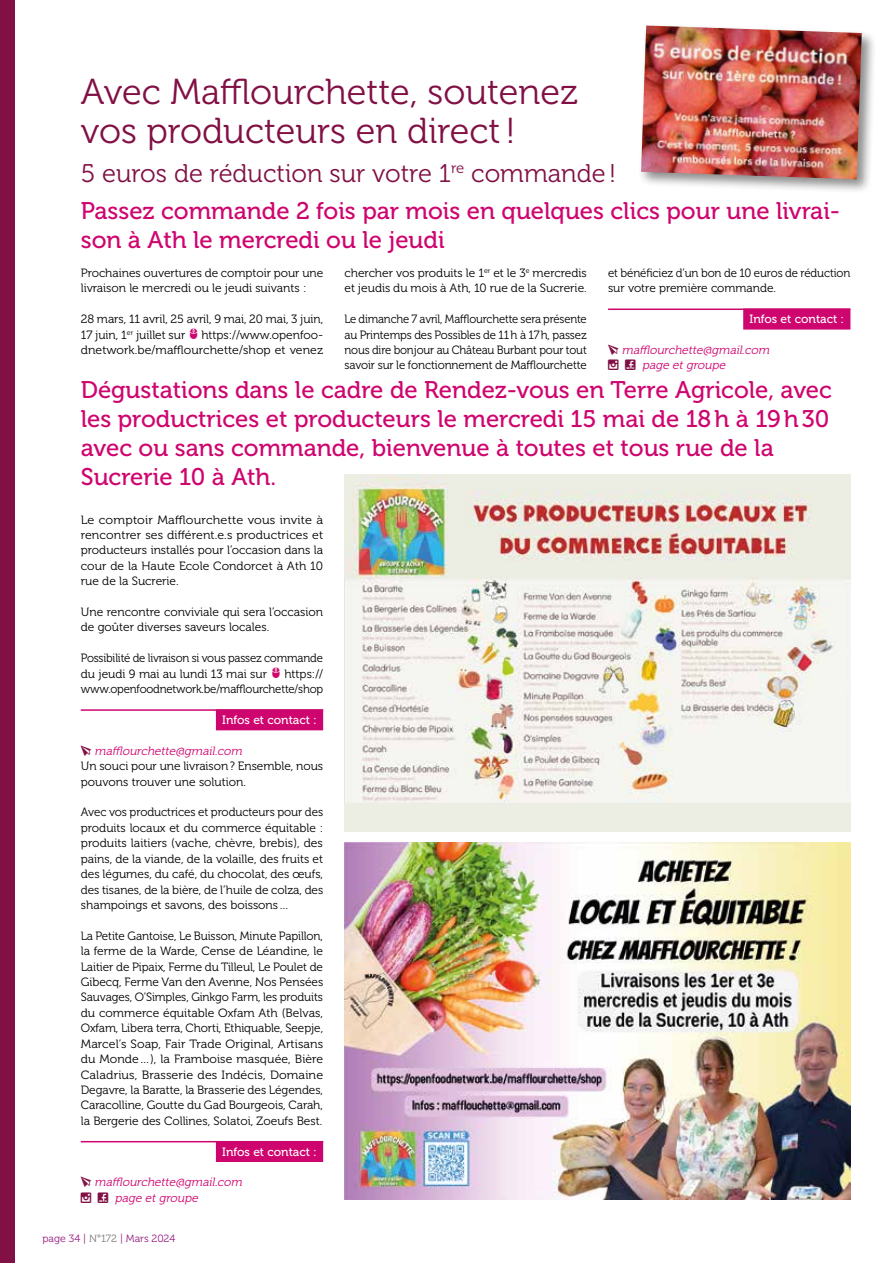
<style>
.page{position:relative;width:893px;height:1263px;background:#fff}
.page>*{position:absolute;margin:0;border:0;box-sizing:border-box;transform-origin:0 0}
.t1{font:36px/39px "Museo 300";color:#811044}
.t2{font:25.5px "Museo 300";color:#811044}
.t3{font:24px/28.8px "Museo 500";color:#cf056f}
.t4{font:12px/15.5px "Museo 300";color:#000}
.t5{font:12px/15.5px "Museo 300";color:#000;text-align:justify;scale:1.05 1}
.t6{font:12px/15.5px "Museo 300";color:#000;text-align:justify;scale:.94 1}
.t7{font:italic 12px/15.5px "Museo 300";color:#cf056f}
.t8{font:12px/15.5px "Museo 300";color:#000;scale:.95 1}
.t9{font:12px/15.5px "Museo 300";color:#000;scale:.96 1}
.t10{font:12px "Museo 500";color:#fff}
.t11{font:10.5px "Museo 300";letter-spacing:-.005em;color:#951b81}
.s1{color:#7c7b7b}
</style>
<div class="page">
<div style="left:0;top:0;width:14px;height:1263px;background:#811044"></div>
<div style="left:743px;top:309px;width:107px;height:21px;background:#cf056f"></div>
<hr style="left:608px;top:308px;width:242px;height:2px;background:#cf056f">
<div style="left:216px;top:709px;width:107px;height:21px;background:#cf056f"></div>
<hr style="left:81px;top:709px;width:242px;height:2px;background:#cf056f">
<div style="left:216px;top:1141px;width:107px;height:21px;background:#cf056f"></div>
<hr style="left:81px;top:1141px;width:242px;height:1px;background:#cf056f">
<img style="left:344px;top:842px;width:506px;height:357px">
<img style="left:344px;top:474px;width:506px;height:357px">
<div style="left:638px;top:23px;width:239px;height:171px;background:#000;opacity:.45"></div>
<img style="left:641px;top:26px;width:221px;height:153px">
<h1 class="t1" style="left:81px;top:72px;width:499px">Avec Mafflourchette, soutenez vos producteurs en direct!</h1>
<h2 class="t2" style="left:81px;top:159px;width:537px">5 euros de réduction sur votre 1<sup>re</sup> commande!</h2>
<h3 class="t3" style="left:81px;top:197px;width:761px">Passez commande 2 fois par mois en quelques clics pour une livrai&shy;son à Ath le mercredi ou le jeudi</h3>
<p class="t4" style="left:81px;top:265px;width:244px">Prochaines ouvertures de comptoir pour une livraison le mercredi ou le jeudi suivants :</p>
<p class="t4" style="left:81px;top:312px;width:244px">28 mars, 11 avril, 25 avril, 9 mai, 20 mai, 3 juin,<br>17 juin, 1<sup>er</sup> juillet sur</p>
<p class="t9" style="left:608px;top:265px;width:254px">et bénéficiez d’un bon de 10 euros de réduction sur votre première commande.</p>
<p class="t10" style="left:750px;top:312px;width:96px">Infos et contact :</p>
<p class="t7" style="left:642px;top:342px;width:131px;text-indent:-20px">mafflourchette@gmail.com page etgroupe</p>
<h3 class="t3" style="left:81px;top:376px;width:753px">Dégustations dans le cadre de Rendez-vous en Terre Agricole, avec les productrices et producteurs le mercredi 15 mai de 18h à 19h30 avec ou sans commande, bienvenue à toutes et tous rue de la Sucrerie 10 à Ath.</h3>
<p class="t5" style="left:81px;top:512px;width:232px">Le comptoir Mafflourchette vous invite à rencontrer ses différent.e.s productrices et producteurs installés pour l’occasion dans la cour de la Haute Ecole Condorcet à Ath 10 rue de la Sucrerie.</p>
<p class="t4" style="left:81px;top:604px;width:244px">Une rencontre conviviale qui sera l’occasion de goûter diverses saveurs locales.</p>
<p class="t8" style="left:81px;top:651px;width:256px">Possibilité de livraison si vous passez commande du jeudi 9 mai au lundi 13 mai sur</p>
<p class="t4" style="left:344px;top:265px;width:244px">chercher vos produits le 1<sup>er</sup> et le 3<sup>e</sup> mercredis et jeudis du mois à Ath, 10 rue de la Sucrerie.</p>
<p class="t6" style="left:344px;top:312px;width:259px">Le dimanche 7 avril, Mafflourchette sera présente au Printemps des Possibles de 11h à 17h, passez nous dire bonjour au Château Burbant pour tout savoir sur le fonctionnement de Mafflourchette</p>
<p class="t4" style="left:81px;top:327px;width:244px;text-align:right">https://www.openfoo&shy;dnetwork.be/mafflourchette/shop et venez</p>
<p class="t4" style="left:81px;top:666px;width:244px;text-align:right">https:// www.openfoodnetwork.be/mafflourchette/shop</p>
<p class="t10" style="left:222px;top:713px;width:96px">Infos et contact :</p>
<p class="t7" style="left:95px;top:743px;width:151px">mafflourchette@gmail.com</p>
<p class="t4" style="left:81px;top:759px;width:244px">Un souci pour une livraison? Ensemble, nous pouvons trouver une solution.</p>
<p class="t4" style="left:81px;top:805px;width:244px;text-align:justify">Avec vos productrices et producteurs pour des produits locaux et du commerce équitable : produits laitiers (vache, chèvre, brebis), des pains, de la viande, de la volaille, des fruits et des légumes, du café, du chocolat, des œufs, des tisanes, de la bière, de l’huile de colza, des shampoings et savons, des boissons…</p>
<p class="t4" style="left:81px;top:928px;width:244px;text-align:justify">La Petite Gantoise, Le Buisson, Minute Papillon, la ferme de la Warde, Cense de Léandine, le Laitier de Pipaix, Ferme du Tilleul, Le Poulet de Gibecq, Ferme Van den Avenne, Nos Pensées Sauvages, O’Simples, Ginkgo Farm, les produits du commerce équitable Oxfam Ath (Belvas, Oxfam, Libera terra, Chorti, Ethiquable, Seepje, Marcel’s Soap, Fair Trade Original, Artisans du Monde…), la Framboise masquée, Bière Caladrius, Brasserie des Indécis, Domaine Degavre, la Baratte, la Brasserie des Légendes, Caracolline, Goutte du Gad Bourgeois, Carah, la Bergerie des Collines, Solatoi, Zoeufs Best.</p>
<p class="t10" style="left:222px;top:1145px;width:96px">Infos et contact :</p>
<p class="t7" style="left:115px;top:1175px;width:131px;text-indent:-20px">mafflourchette@gmail.com page etgroupe</p>
<p class="t11" style="left:43px;top:1232px;width:134px">page 34 | <span class="s1">N°172</span> | Mars 2024</p>
</div>
